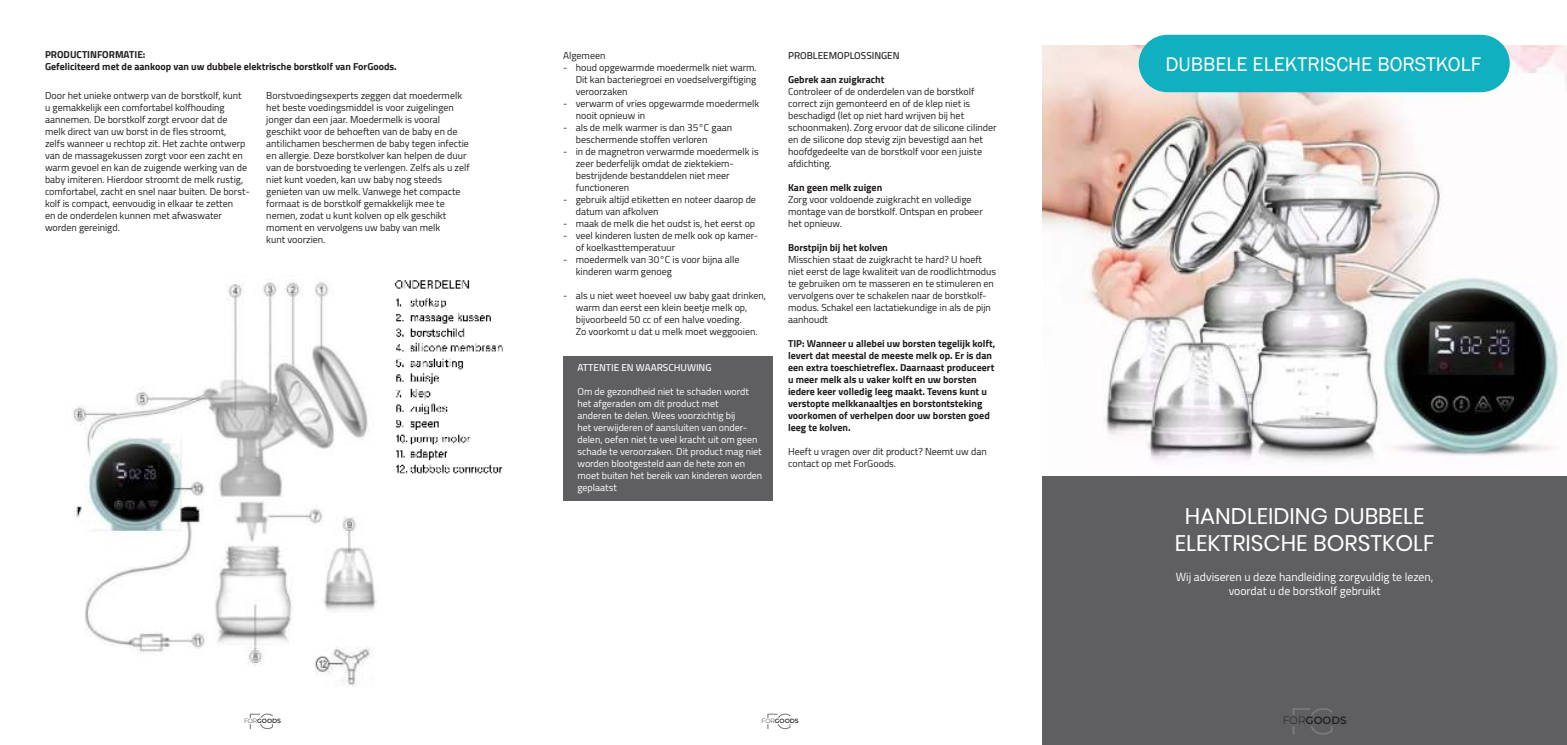
<style>
.page{position:relative;width:1567px;height:745px;background:#fff}
.page>*{position:absolute;margin:0;border:0;box-sizing:border-box;transform-origin:0 0}
.t1{font:22.5px/27px "Poppins";color:#fff;text-align:center}
.t2{font:20.25px "Franklin Gothic";color:#fff}
.t3{font:11.75px/14.1px "Cairo";color:#fff;text-align:center}
.t4{font:600 10.5px "Montserrat";letter-spacing:-.005em;color:#231f20}
.t5{font:10px/12px "Cairo";color:#231f20}
.t6{font:700 10px/12px "Cairo";color:#231f20}
.t7{font:10px/12px "Cairo";color:#fff}
.t8{font:600 10px "Cairo";color:#fff}
.t9{font:600 10px "Cairo";color:#231f20}
.t10{font:600 6.12px "Montserrat";letter-spacing:-.005em;color:#231f20}
.s1{font-weight:300}
</style>
<div class="page">
<svg style="left:250px;top:724px;width:23px;height:4px"></svg>
<svg style="left:250px;top:713px;width:23px;height:4px"></svg>
<svg style="left:767px;top:724px;width:23px;height:4px"></svg>
<svg style="left:767px;top:713px;width:23px;height:4px"></svg>
<div style="left:1042px;top:461px;width:524px;height:283px;background:#5f5f62"></div>
<img style="left:1042px;top:45px;width:524px;height:429px">
<div style="left:1138px;top:35px;width:371px;height:57px;background:#10b0c1;border-radius:29px"></div>
<img style="left:73px;top:282px;width:304px;height:405px">
<div style="left:564px;top:355px;width:209px;height:145px;background:#5f5f62"></div>
<img style="left:374px;top:280px;width:129px;height:213px">
<svg style="left:1293px;top:726px;width:39px;height:8px"></svg>
<svg style="left:1293px;top:708px;width:39px;height:7px"></svg>
<p class="t6" style="left:45px;top:50px;width:353px">PRODUCTINFORMATIE:<br>Gefeliciteerd met de aankoop van uw dubbele elektrische borstkolf van ForGoods.</p>
<p class="t5" style="left:45px;top:90px;width:206px">Door het unieke ontwerp van de borstkolf, kunt<br>u gemakkelijk een comfortabel kolfhouding<br>aan nemen. De borstkolf zorgt ervoor dat de melk direct van uw borst in de fles stroomt,<br>zelfs wanneer u rechtop zit. Het zachte ontwerp van de massagekussen zorgt voor een zacht en warm gevoel en kan de zuigende werking van de baby imiteren. Hierdoor stroomt de melk rustig, comfortabel, zacht en snel naar buiten. De borst&shy;kolf is compact, eenvoudig in elkaar te zetten<br>en de onderdelen kunnen met afwaswater worden gereinigd.</p>
<p class="t5" style="left:266px;top:90px;width:205px">Borstvoedingsexperts zeggen dat moedermelk het beste voedingsmiddel is voor zuigelingen jonger dan een jaar. Moedermelk is vooral geschikt voor de behoeften van de baby en de antilichamen beschermen de baby tegen infectie en allergie. Deze borstkolver kan helpen de duur van de borstvoeding te verlengen. Zelfs als u zelf niet kunt voeden, kan uw baby nog steeds genieten van uw melk. Vanwege het compacte formaat is de borstkolf gemakkelijk mee te nemen, zodat u kunt kolven op elk geschikt moment en vervolgens uw baby van melk<br>kunt voorzien.</p>
<p class="t5" style="left:563px;top:50px;width:44px">Algemeen</p>
<p class="t5" style="left:575px;top:62px;width:182px;text-align:justify;text-indent:-12px">- houd opgewarmde moedermelk niet warm.<br>Dit kan bacteriegroei en voedselvergiftiging veroorzaken</p>
<p class="t5" style="left:575px;top:98px;width:185px;text-indent:-12px">- verwarm of vries opgewarmde moedermelk nooit opnieuw in</p>
<p class="t5" style="left:575px;top:122px;width:158px;text-indent:-12px">- als de melk warmer is dan 35°C gaan beschermende stoffen verloren</p>
<p class="t5" style="left:575px;top:146px;width:184px;text-indent:-12px">- in de magnetron verwarmde moedermelk is zeer bederfelijk omdat de ziektekiem - bestrijdende bestanddelen niet meer functioneren</p>
<p class="t5" style="left:575px;top:194px;width:182px;text-indent:-12px">- gebruik altijd etiketten en noteer daarop de datum van afkolven</p>
<p class="t5" style="left:563px;top:218px;width:193px">- maak de melk die het oudst is, het eerst op</p>
<p class="t5" style="left:575px;top:230px;width:184px;text-indent:-12px">- veel kinderen lusten de melk ook op kamer&shy;of koelkasttemperatuur</p>
<p class="t5" style="left:575px;top:254px;width:165px;text-indent:-12px">- moedermelk van 30°C is voor bijna alle kinderen warm genoeg</p>
<p class="t5" style="left:575px;top:290px;width:192px;text-indent:-12px">- als u niet weet hoeveel uw baby gaat drinken, warm dan eerst een klein beetje melk op, bijvoorbeeld 50 cc of een halve voeding.<br>Zo voorkomt u dat u melk moet weggooien.</p>
<p class="t8" style="left:577px;top:361px;width:136px">ATTENTIE EN WAARSCHUWING</p>
<p class="t7" style="left:577px;top:386px;width:186px">Om de gezondheid niet te schaden wordt het afgeraden om dit product met<br>anderen te delen. Wees voorzichtig bij<br>het verwijderen of aansluiten van onder&shy;delen, oefen niet te veel kracht uit om geen schade te veroorzaken. Dit product mag niet worden blootgesteld aan de hete zon en moet buiten het bereik van kinderen worden geplaatst</p>
<p class="t9" style="left:788px;top:49px;width:113px">PROBLEEMOPLOSSINGEN</p>
<p class="t6" style="left:788px;top:74px;width:98px">Gebrek aan zuigkracht</p>
<p class="t5" style="left:788px;top:86px;width:210px">Controleer of de onderdelen van de borstkolf correct zijn gemonteerd en of de klep niet is beschadigd (let op niet hard wrijven bij het schoonmaken). Zorg ervoor dat de silicone cilinder en de silicone dop stevig zijn bevestigd aan het hoofdgedeelte van de borstkolf voor een juiste afdichting.</p>
<p class="t6" style="left:788px;top:182px;width:96px">Kan geen melk zuigen</p>
<p class="t5" style="left:788px;top:194px;width:196px">Zorg voor voldoende zuigkracht en volledige montage van de borstkolf. Ontspan en probeer het opnieuw.</p>
<p class="t6" style="left:788px;top:242px;width:101px">Borstpijn bij het kolven</p>
<p class="t5" style="left:788px;top:254px;width:209px">Misschien staat de zuigkracht te hard? U hoeft niet eerst de lage kwaliteit van de roodlichtmodus te gebruiken om te masseren en te stimuleren en vervolgens over te schakelen naar de borstkolf&shy;modus. Schakel een lactatiekundige in als de pijn aanhoudt</p>
<p class="t6" style="left:788px;top:338px;width:209px">TIP: Wanneer u allebei uw borsten tegelijk kolft, levert dat meestal de meeste melk op. Er is dan een extra toeschietreflex. Daarnaast produceert u meer melk als u vaker kolft en uw borsten iedere keer volledig leeg maakt. Tevens kunt u verstopte melkkanaaltjes en borstontsteking voorkomen of verhelpen door uw borsten goed leeg te kolven.</p>
<p class="t5" style="left:788px;top:446px;width:200px">Heeft u vragen over dit product? Neemt uw dan contact op met ForGoods.</p>
<p class="t10" style="left:244px;top:716px;width:39px"><span class="s1">FOR</span>GOODS</p>
<p class="t10" style="left:761px;top:716px;width:39px"><span class="s1">FOR</span>GOODS</p>
<h2 class="t2" style="left:1165px;top:52px;width:317px">DUBBELE ELEKTRISCHE BORSTKOLF</h2>
<h1 class="t1" style="left:1174px;top:502px;width:261px">HANDLEIDING DUBBELE<br>ELEKTRISCHE BORSTKOLF</h1>
<p class="t3" style="left:1175px;top:570px;width:259px">Wij adviseren u deze handleiding zorgvuldig te lezen, voordat u de borstkolf gebruikt</p>
<p class="t4" style="left:1282px;top:714px;width:65px"><span class="s1">FOR</span>GOODS</p>
</div>
